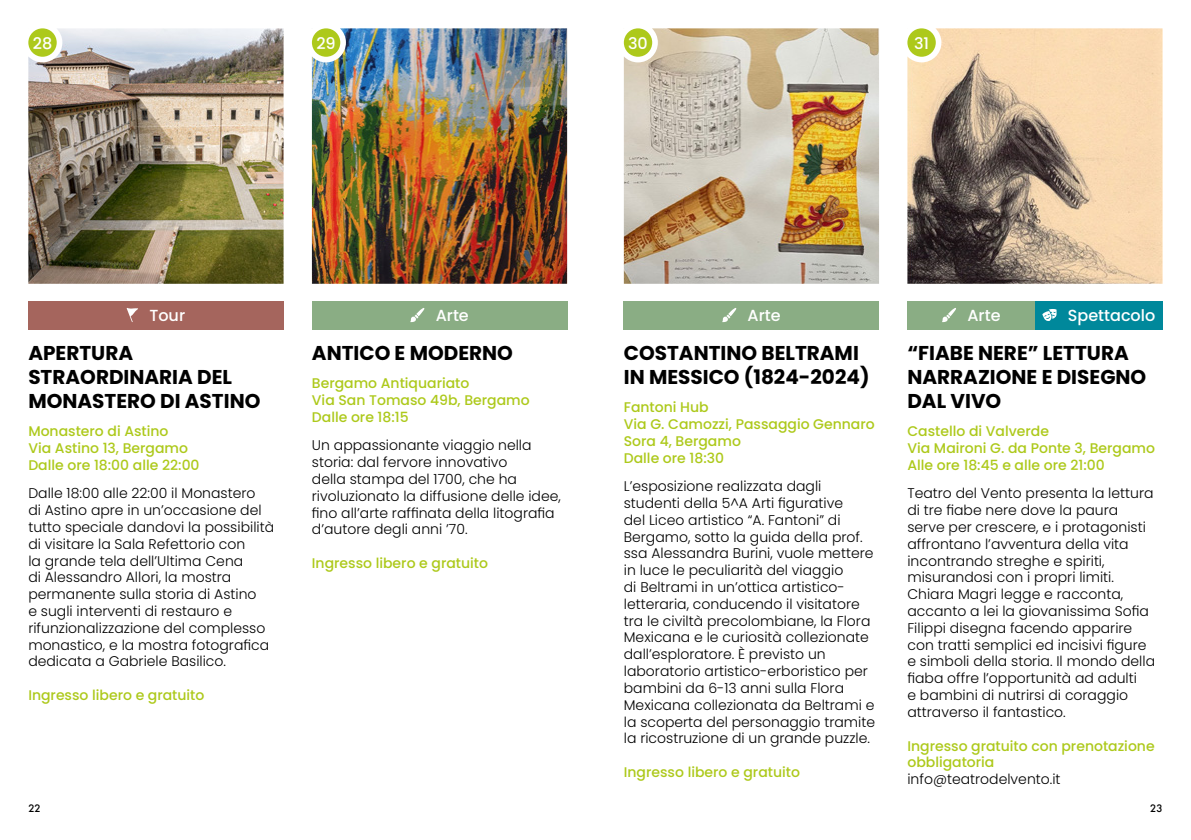
<style>
.page{position:relative;width:1191px;height:840px;background:#fff}
.page>*{position:absolute;margin:0;border:0;box-sizing:border-box;transform-origin:0 0}
.t1{font:700 20px/24px "Poppins";color:#000}
.t2{font:500 16px "Poppins";color:#fff}
.t3{font:300 14px/16.8px "Poppins";color:#000}
.t4{font:500 14px/16.8px "Poppins";color:#adc91b}
.t5{font:500 10px "Futura";color:#000}
</style>
<div class="page">
<img style="left:28px;top:28px;width:255px;height:255px">
<div style="left:28px;top:28px;width:29px;height:29px;background:#adc91b;border-radius:50%"></div>
<div style="left:28px;top:300px;width:255px;height:29px;background:#a5655d"></div>
<svg style="left:127px;top:308px;width:11px;height:14px"></svg>
<img style="left:907px;top:28px;width:255px;height:255px">
<div style="left:907px;top:28px;width:28px;height:29px;background:#adc91b;border-radius:50%"></div>
<div style="left:907px;top:300px;width:128px;height:29px;background:#8aad84"></div>
<svg style="left:942px;top:308px;width:14px;height:14px"></svg>
<div style="left:1035px;top:300px;width:127px;height:29px;background:#00889b"></div>
<svg style="left:1042px;top:309px;width:14px;height:12px"></svg>
<img style="left:624px;top:28px;width:255px;height:255px">
<div style="left:624px;top:300px;width:255px;height:29px;background:#8aad84"></div>
<svg style="left:722px;top:308px;width:14px;height:14px"></svg>
<div style="left:624px;top:28px;width:28px;height:29px;background:#adc91b;border-radius:50%"></div>
<img style="left:312px;top:28px;width:255px;height:255px">
<div style="left:312px;top:300px;width:255px;height:29px;background:#8aad84"></div>
<svg style="left:410px;top:308px;width:14px;height:14px"></svg>
<div style="left:312px;top:28px;width:28px;height:29px;background:#adc91b;border-radius:50%"></div>
<p class="t2" style="left:33px;top:34px;width:21px">28</p>
<p class="t2" style="left:316px;top:34px;width:21px">29</p>
<p class="t2" style="left:628px;top:34px;width:21px">30</p>
<p class="t2" style="left:914px;top:34px;width:17px">31</p>
<p class="t2" style="left:149px;top:305px;width:37px">Tour</p>
<h1 class="t1" style="left:28px;top:341px;width:233px">APERTURA<br>STRAORDINARIA DEL<br>MONASTERO DI ASTINO</h1>
<p class="t4" style="left:28px;top:423px;width:173px">Monastero di Astino<br>Via Astino 13, Bergamo<br>Dalle ore 18:00 alle 22:00</p>
<p class="t3" style="left:28px;top:485px;width:247px">Dalle 18:00 alle 22:00 il Monastero<br>di Astino apre in un’occasione del tutto speciale dandovi la possibilità di visitare la Sala Refettorio con<br>la grande tela dell’Ultima Cena<br>di Alessandro Allori, la mostra permanente sulla storia di Astino<br>e sugli interventi di restauro e rifunzionalizzazione del complesso monastico, e la mostra fotografica dedicata a Gabriele Basilico.</p>
<p class="t4" style="left:28px;top:686px;width:178px">Ingresso libero e gratuito</p>
<p class="t2" style="left:436px;top:305px;width:35px">Arte</p>
<h1 class="t1" style="left:312px;top:341px;width:203px">ANTICO E MODERNO</h1>
<p class="t4" style="left:312px;top:375px;width:219px">Bergamo Antiquariato<br>Via San Tomaso 49b, Bergamo<br>Dalle ore 18:15</p>
<p class="t3" style="left:312px;top:437px;width:250px">Un appassionante viaggio nella storia: dal fervore innovativo<br>della stampa del 1700, che ha rivoluzionato la diffusione delle idee, fino all’arte raffinata della litografia d’autore degli anni ’70.</p>
<p class="t4" style="left:312px;top:554px;width:178px">Ingresso libero e gratuito</p>
<p class="t2" style="left:747px;top:305px;width:35px">Arte</p>
<p class="t2" style="left:967px;top:305px;width:35px">Arte</p>
<p class="t2" style="left:1067px;top:305px;width:89px">Spettacolo</p>
<h1 class="t1" style="left:624px;top:341px;width:247px">COSTANTINO BELTRAMI<br>IN MESSICO (1824-2024)</h1>
<p class="t4" style="left:624px;top:399px;width:252px">Fantoni Hub<br>Via G. Camozzi, Passaggio Gennaro<br>Sora 4, Bergamo<br>Dalle ore 18:30</p>
<p class="t3" style="left:624px;top:477px;width:253px">L’esposizione realizzata dagli studenti della 5^A Arti figurative<br>del Liceo artistico “A. Fantoni” di Bergamo, sotto la guida della prof. ssa Alessandra Burini, vuole mettere in luce le peculiarità del viaggio<br>di Beltrami in un’ottica artistico&shy;letteraria, conducendo il visitatore tra le civiltà precolombiane, la Flora Mexicana e le curiosità collezionate dall’esploratore. È previsto un laboratorio artistico-erboristico per bambini da 6-13 anni sulla Flora Mexicana collezionata da Beltrami e la scoperta del personaggio tramite la ricostruzione di un grande puzzle.</p>
<p class="t4" style="left:624px;top:763px;width:178px">Ingresso libero e gratuito</p>
<h1 class="t1" style="left:907px;top:341px;width:240px">“FIABE NERE” LETTURA<br>NARRAZIONE E DISEGNO<br>DAL VIVO</h1>
<p class="t4" style="left:907px;top:423px;width:249px">Castello di Valverde<br>Via Maironi G. da Ponte 3, Bergamo<br>Alle ore 18:45 e alle ore 21:00</p>
<p class="t3" style="left:907px;top:485px;width:249px">Teatro del Vento presenta la lettura di tre fiabe nere dove la paura serve per crescere, e i protagonisti affrontano l’avventura della vita incontrando streghe e spiriti, misurandosi con i propri limiti.<br>Chiara Magri legge e racconta, accanto a lei la giovanissima Sofia Filippi disegna facendo apparire con tratti semplici ed incisivi figure e simboli della storia. Il mondo della fiaba offre l’opportunità ad adulti<br>e bambini di nutrirsi di coraggio attraverso il fantastico.</p>
<p class="t4" style="left:907px;top:737px;width:249px">Ingresso gratuito con prenotazione obbligatoria</p>
<p class="t3" style="left:907px;top:770px;width:155px">info@teatrodelvento.it</p>
<p class="t5" style="left:28px;top:800px;width:14px">22</p>
<p class="t5" style="left:1150px;top:800px;width:14px">23</p>
</div>
